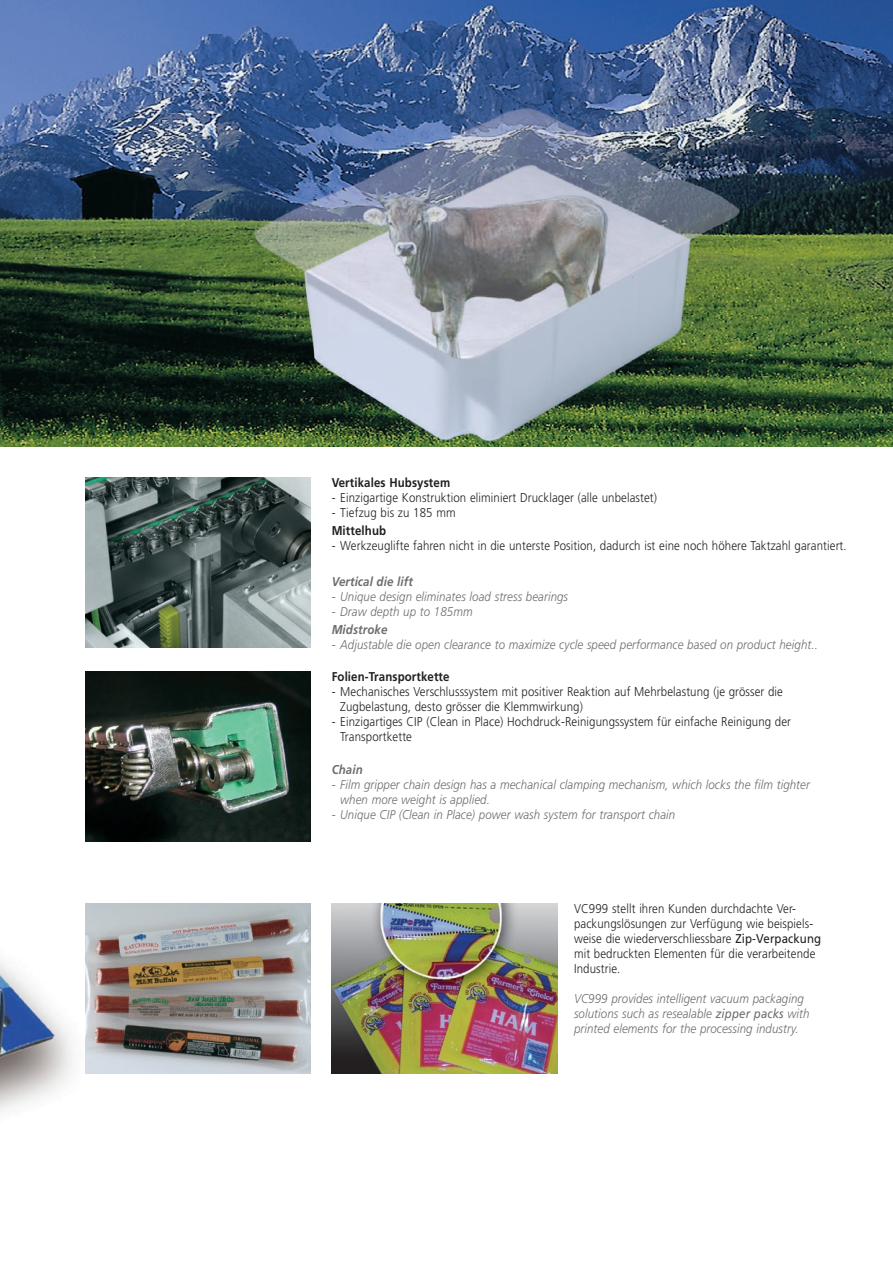
<style>
.page{position:relative;width:893px;height:1263px;background:#fff}
.page>*{position:absolute;margin:0;border:0;box-sizing:border-box;transform-origin:0 0}
.t1{font:300 12.75px/15px "Frutiger LT Std";letter-spacing:.01em;color:#231f20;scale:.9 1}
.t2{font:italic 300 12.75px/15px "Frutiger LT Std";letter-spacing:.01em;color:#6c6d70;scale:.9 1}
.t3{font:700 12.75px "Frutiger LT Std";letter-spacing:.01em;color:#231f20;scale:.9 1}
.t4{font:italic 700 12.75px "Frutiger LT Std";letter-spacing:.01em;color:#6c6d70;scale:.9 1}
.s1{font-weight:400}
</style>
<div class="page">
<img style="left:0;top:0;width:893px;height:446px">
<img style="left:0;top:903px;width:145px;height:209px">
<img style="left:85px;top:904px;width:225px;height:170px">
<img style="left:332px;top:904px;width:225px;height:170px">
<img style="left:85px;top:672px;width:225px;height:170px">
<img style="left:85px;top:477px;width:225px;height:171px">
<p class="t3" style="left:332px;top:475px;width:133px">Vertikales Hubsystem</p>
<p class="t1" style="left:332px;top:490px;width:363px">- Einzigartige Konstruktion eliminiert Drucklager (alle unbelastet)</p>
<p class="t1" style="left:332px;top:505px;width:139px">- Tiefzug bis zu 185 mm</p>
<p class="t3" style="left:332px;top:523px;width:62px">Mittelhub</p>
<p class="t1" style="left:332px;top:538px;width:574px">- Werkzeuglifte fahren nicht in die unterste Position, dadurch ist eine noch höhere Taktzahl garantiert.</p>
<p class="t4" style="left:332px;top:574px;width:92px">Vertical die lift</p>
<p class="t2" style="left:332px;top:589px;width:264px">- Unique design eliminates load stress bearings</p>
<p class="t2" style="left:332px;top:604px;width:158px">- Draw depth up to 185mm</p>
<p class="t4" style="left:332px;top:622px;width:63px">Midstroke</p>
<p class="t2" style="left:332px;top:637px;width:542px">- Adjustable die open clearance to maximize cycle speed performance based on product height..</p>
<p class="t3" style="left:332px;top:669px;width:133px">Folien-Transportkette</p>
<p class="t1" style="left:340px;top:685px;width:493px;text-indent:-9px">- Mechanisches Verschlusssystem mit positiver Reaktion auf Mehrbelastung (je grösser die<br>Zugbelastung, desto grösser die Klemmwirkung)</p>
<p class="t1" style="left:340px;top:715px;width:502px;text-indent:-9px">- Einzigartiges CIP (Clean in Place) Hochdruck-Reinigungssystem für einfache Reinigung der<br>Transportkette</p>
<p class="t4" style="left:332px;top:762px;width:36px">Chain</p>
<p class="t2" style="left:340px;top:778px;width:523px;text-indent:-9px">- Film gripper chain design has a mechanical clamping mechanism, which locks the film tighter when more weight is applied.</p>
<p class="t2" style="left:332px;top:808px;width:383px">- Unique CIP (Clean in Place) power wash system for transport chain</p>
<p class="t1" style="left:574px;top:901px;width:276px">VC999 stellt ihren Kunden durchdachte Ver&shy;packungslösungen zur Verfügung wie beispiels&shy;weise die wiederverschliessbare <span class="s1">Zip-Verpackung </span>mit bedruckten Elementen für die verarbeitende Industrie.</p>
<p class="t2" style="left:574px;top:991px;width:263px">VC999 provides intelligent vacuum packaging solutions such as resealable <span class="s1">zipper packs</span> with printed elements for the processing industry.</p>
</div>
